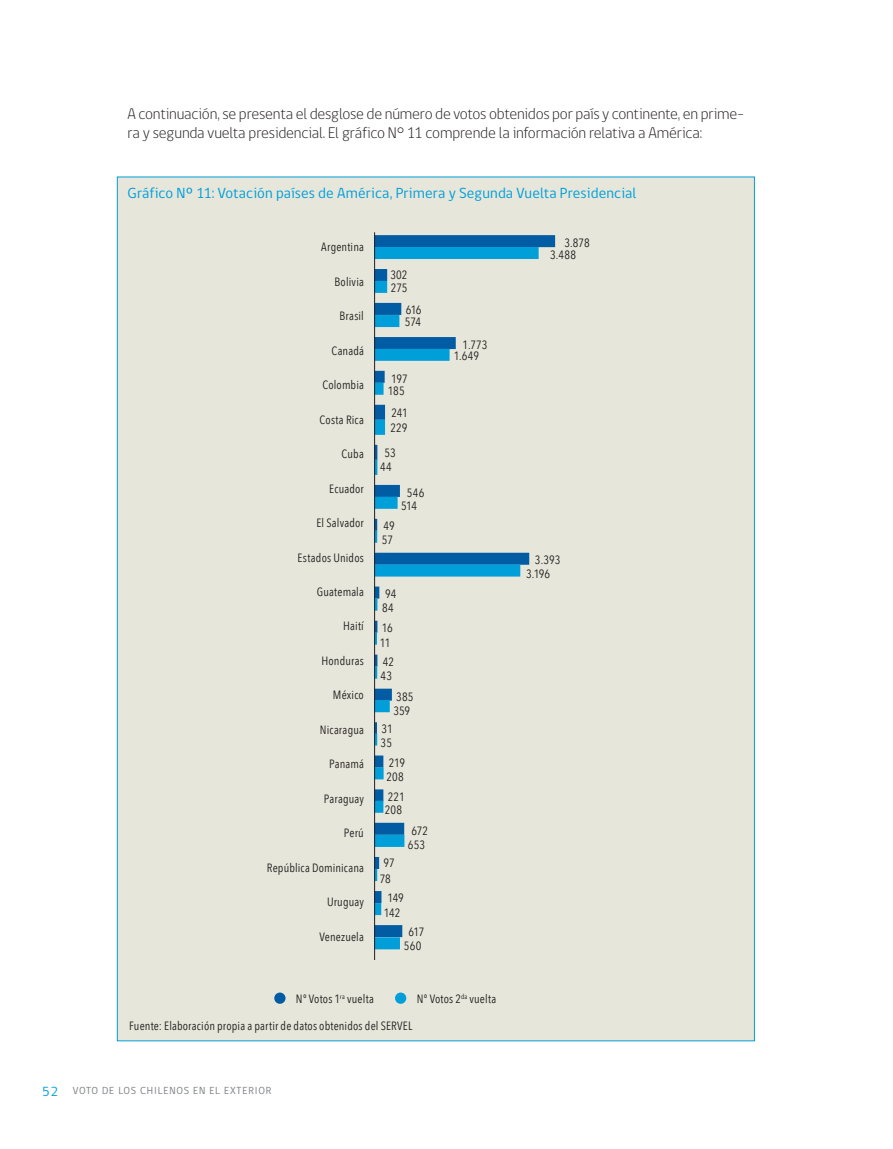
<style>
.page{position:relative;width:893px;height:1149px;background:#fff}
.page>*{position:absolute;margin:0;border:0;box-sizing:border-box;transform-origin:0 0}
.t1{font:300 15.75px/19.5px "gob CL";letter-spacing:-.015em;color:#231f20}
.t2{font:15px "gob CL";letter-spacing:.01em;color:#009fda}
.t3{font:12px "Avenir Next Condensed";letter-spacing:.01em;color:#231f20}
.t4{font:10.5px "gob CL";letter-spacing:.08em;color:#808285}
.s1{font-size:13.5px;color:#009fda}
</style>
<div class="page">
<div style="left:117px;top:176px;width:638px;height:864px;background:#e7e6da;border:1px solid #009fda"></div>
<div style="left:374px;top:235px;width:181px;height:12px;background:#015ca3"></div>
<div style="left:374px;top:247px;width:165px;height:12px;background:#009fda"></div>
<div style="left:374px;top:269px;width:13px;height:12px;background:#015ca3"></div>
<div style="left:374px;top:281px;width:13px;height:12px;background:#009fda"></div>
<div style="left:374px;top:303px;width:27px;height:12px;background:#015ca3"></div>
<div style="left:374px;top:315px;width:25px;height:12px;background:#009fda"></div>
<div style="left:374px;top:337px;width:82px;height:12px;background:#015ca3"></div>
<div style="left:374px;top:349px;width:76px;height:12px;background:#009fda"></div>
<div style="left:374px;top:371px;width:11px;height:12px;background:#015ca3"></div>
<div style="left:374px;top:382px;width:10px;height:12px;background:#009fda"></div>
<div style="left:374px;top:404px;width:11px;height:15px;background:#015ca3"></div>
<div style="left:374px;top:419px;width:11px;height:15px;background:#009fda"></div>
<hr style="left:374px;top:444px;width:3px;height:15px;background:#015ca3">
<hr style="left:374px;top:460px;width:3px;height:15px;background:#009fda">
<div style="left:374px;top:485px;width:26px;height:12px;background:#015ca3"></div>
<div style="left:374px;top:496px;width:24px;height:12px;background:#009fda"></div>
<svg style="left:375px;top:518px;width:2px;height:24px"></svg>
<div style="left:374px;top:552px;width:155px;height:12px;background:#015ca3"></div>
<div style="left:374px;top:564px;width:146px;height:12px;background:#009fda"></div>
<svg style="left:375px;top:586px;width:4px;height:12px"></svg>
<svg style="left:375px;top:598px;width:2px;height:12px"></svg>
<svg style="left:375px;top:620px;width:2px;height:24px"></svg>
<svg style="left:375px;top:654px;width:2px;height:24px"></svg>
<div style="left:374px;top:688px;width:18px;height:12px;background:#015ca3"></div>
<div style="left:374px;top:700px;width:16px;height:12px;background:#009fda"></div>
<svg style="left:375px;top:722px;width:2px;height:23px"></svg>
<div style="left:374px;top:755px;width:9px;height:12px;background:#015ca3"></div>
<div style="left:374px;top:767px;width:10px;height:12px;background:#009fda"></div>
<div style="left:374px;top:789px;width:9px;height:12px;background:#015ca3"></div>
<div style="left:374px;top:800px;width:9px;height:12px;background:#009fda"></div>
<div style="left:374px;top:822px;width:30px;height:12px;background:#015ca3"></div>
<div style="left:374px;top:834px;width:30px;height:12px;background:#009fda"></div>
<svg style="left:375px;top:856px;width:4px;height:12px"></svg>
<svg style="left:375px;top:868px;width:2px;height:12px"></svg>
<svg style="left:375px;top:890px;width:6px;height:12px"></svg>
<svg style="left:375px;top:902px;width:6px;height:12px"></svg>
<div style="left:374px;top:924px;width:28px;height:12px;background:#015ca3"></div>
<div style="left:374px;top:937px;width:26px;height:12px;background:#009fda"></div>
<hr style="left:374px;top:232px;width:1px;height:727px;background:#231f20">
<div style="left:395px;top:992px;width:11px;height:11px;background:#009fda;border-radius:50%"></div>
<div style="left:274px;top:992px;width:12px;height:11px;background:#015ca3;border-radius:50%"></div>
<h1 class="t1" style="left:128px;top:104px;width:618px">A continuación, se presenta el desglose de número de votos obtenidos por país y continente, en prime&shy;ra y segunda vuelta presidencial. El gráfico N° 11 comprende la información relativa a América:</h1>
<p class="t2" style="left:128px;top:183px;width:510px">Gráfico Nº 11: Votación países de América, Primera y Segunda Vuelta Presidencial</p>
<p class="t3" style="left:321px;top:240px;width:44px">Argentina</p>
<p class="t3" style="left:335px;top:274px;width:31px">Bolivia</p>
<p class="t3" style="left:340px;top:309px;width:26px">Brasil</p>
<p class="t3" style="left:331px;top:343px;width:34px">Canadá</p>
<p class="t3" style="left:322px;top:377px;width:43px">Colombia</p>
<p class="t3" style="left:320px;top:412px;width:46px">Costa Rica</p>
<p class="t3" style="left:342px;top:446px;width:24px">Cuba</p>
<p class="t3" style="left:329px;top:481px;width:36px">Ecuador</p>
<p class="t3" style="left:316px;top:515px;width:49px">El Salvador</p>
<p class="t3" style="left:298px;top:550px;width:68px">Estados Unidos</p>
<p class="t3" style="left:317px;top:584px;width:48px">Guatemala</p>
<p class="t3" style="left:343px;top:618px;width:22px">Haití</p>
<p class="t3" style="left:321px;top:653px;width:44px">Honduras</p>
<p class="t3" style="left:333px;top:687px;width:32px">México</p>
<p class="t3" style="left:320px;top:722px;width:45px">Nicaragua</p>
<p class="t3" style="left:329px;top:756px;width:36px">Panamá</p>
<p class="t3" style="left:324px;top:791px;width:42px">Paraguay</p>
<p class="t3" style="left:344px;top:825px;width:22px">Perú</p>
<p class="t3" style="left:267px;top:859px;width:99px">República Dominicana</p>
<p class="t3" style="left:327px;top:894px;width:38px">Uruguay</p>
<p class="t3" style="left:319px;top:928px;width:46px">Venezuela</p>
<p class="t3" style="left:390px;top:268px;width:19px">302</p>
<p class="t3" style="left:406px;top:302px;width:17px">616</p>
<p class="t3" style="left:391px;top:280px;width:18px">275</p>
<p class="t3" style="left:405px;top:315px;width:18px">574</p>
<p class="t3" style="left:391px;top:371px;width:18px">197</p>
<p class="t3" style="left:392px;top:405px;width:18px">241</p>
<p class="t3" style="left:384px;top:445px;width:13px">53</p>
<p class="t3" style="left:388px;top:383px;width:18px">185</p>
<p class="t3" style="left:390px;top:420px;width:19px">229</p>
<p class="t3" style="left:380px;top:459px;width:13px">44</p>
<p class="t3" style="left:401px;top:498px;width:18px">514</p>
<p class="t3" style="left:382px;top:532px;width:13px">57</p>
<p class="t3" style="left:407px;top:485px;width:19px">546</p>
<p class="t3" style="left:384px;top:518px;width:13px">49</p>
<p class="t3" style="left:385px;top:586px;width:13px">94</p>
<p class="t3" style="left:382px;top:620px;width:12px">16</p>
<p class="t3" style="left:383px;top:654px;width:13px">42</p>
<p class="t3" style="left:382px;top:601px;width:13px">84</p>
<p class="t3" style="left:380px;top:635px;width:12px">11</p>
<p class="t3" style="left:381px;top:668px;width:13px">43</p>
<p class="t3" style="left:396px;top:689px;width:19px">385</p>
<p class="t3" style="left:393px;top:703px;width:18px">359</p>
<p class="t3" style="left:381px;top:721px;width:13px">31</p>
<p class="t3" style="left:389px;top:755px;width:18px">219</p>
<p class="t3" style="left:388px;top:789px;width:18px">221</p>
<p class="t3" style="left:381px;top:735px;width:13px">35</p>
<p class="t3" style="left:387px;top:769px;width:19px">208</p>
<p class="t3" style="left:385px;top:802px;width:19px">208</p>
<p class="t3" style="left:412px;top:822px;width:18px">672</p>
<p class="t3" style="left:408px;top:837px;width:19px">653</p>
<p class="t3" style="left:384px;top:855px;width:13px">97</p>
<p class="t3" style="left:387px;top:890px;width:18px">149</p>
<p class="t3" style="left:380px;top:871px;width:13px">78</p>
<p class="t3" style="left:384px;top:905px;width:18px">142</p>
<p class="t3" style="left:409px;top:924px;width:17px">617</p>
<p class="t3" style="left:404px;top:937px;width:19px">560</p>
<p class="t3" style="left:463px;top:337px;width:26px">1.773</p>
<p class="t3" style="left:454px;top:348px;width:27px">1.649</p>
<p class="t3" style="left:296px;top:991px;width:79px">Nº Votos 1<sup>ra</sup> vuelta</p>
<p class="t3" style="left:417px;top:991px;width:81px">Nº Votos 2<sup>da</sup> vuelta</p>
<p class="t3" style="left:129px;top:1018px;width:285px">Fuente: Elaboración propia a partir de datos obtenidos del SERVEL</p>
<p class="t4" style="left:43px;top:1082px;width:230px"><span class="s1">52</span> VOTO DE LOS CHILENOS EN EL EXTERIOR</p>
<p class="t3" style="left:564px;top:236px;width:27px">3.878</p>
<p class="t3" style="left:550px;top:248px;width:27px">3.488</p>
<p class="t3" style="left:535px;top:552px;width:27px">3.393</p>
<p class="t3" style="left:526px;top:566px;width:26px">3.196</p>
</div>
